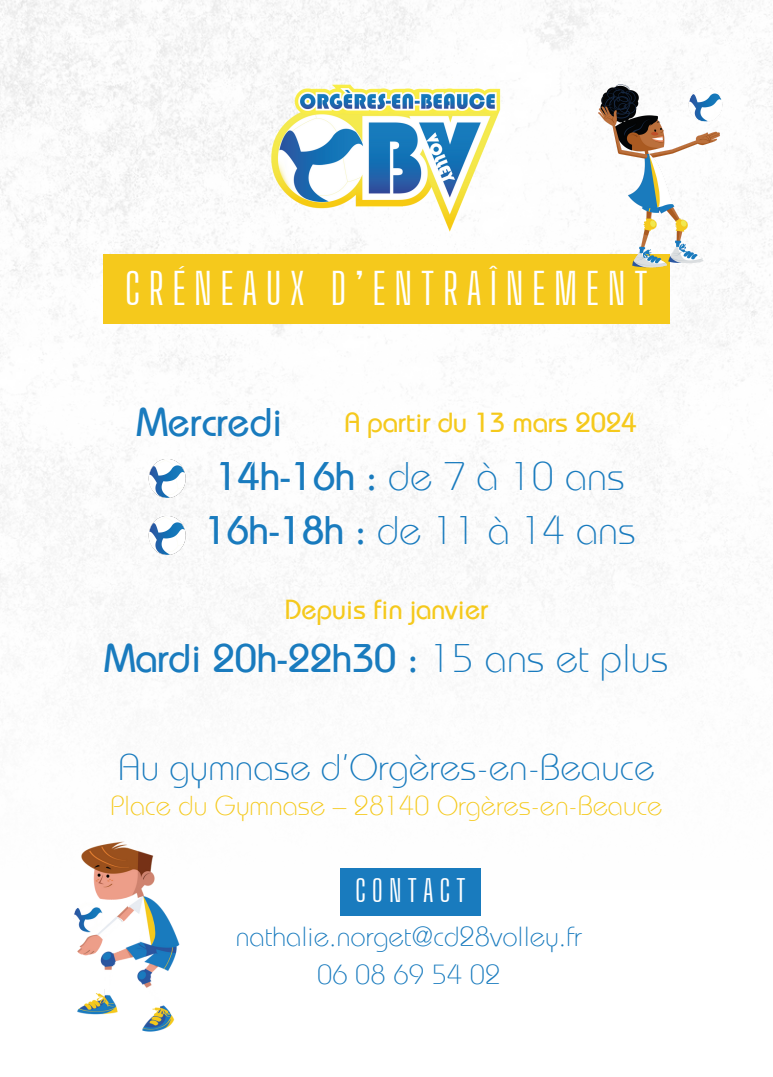
<style>
.page{position:relative;width:773px;height:1077px;background:#fff}
.page>*{position:absolute;margin:0;border:0;box-sizing:border-box;transform-origin:0 0}
.t1{font:43px "Big Shoulders Display";letter-spacing:.2em;color:#fff}
.t2{font:300 39.75px "Bauhaus Pro";color:#197bbe}
.t3{font:500 39.75px "Bauhaus Pro";color:#197bbe}
.t4{font:300 36.75px "Bauhaus Pro";color:#197bbe}
.t5{font:30px "Big Shoulders Display";letter-spacing:.2em;color:#fff}
.t6{font:300 27.5px "Bauhaus Pro";color:#197bbe}
.t7{font:500 27.5px "Bauhaus Pro";color:#f5c91c}
.t8{font:300 27.25px "Bauhaus Pro";color:#f5c91c}
.s1{font-weight:500}
.s2{font-weight:300}
</style>
<div class="page">
<img style="left:0;top:0;width:772px;height:216px">
<div style="left:103px;top:254px;width:566px;height:70px;background:#f5c91c"></div>
<img style="left:556px;top:77px;width:173px;height:195px">
<img style="left:74px;top:841px;width:106px;height:191px">
<img style="left:147px;top:459px;width:43px;height:41px">
<img style="left:146px;top:514px;width:44px;height:43px">
<img style="left:264px;top:77px;width:244px;height:158px">
<div style="left:340px;top:868px;width:141px;height:47px;background:#197bbe"></div>
<p class="t1" style="left:125px;top:263px;width:524px">CRÉNEAUX D’ENTRAÎNEMENT</p>
<h1 class="t3" style="left:137px;top:407px;width:147px">Mercredi</h1>
<h2 class="t2" style="left:216px;top:462px;width:410px"><span class="s1">14h-16h :</span> de 7 à 10 ans</h2>
<p class="t2" style="left:205px;top:516px;width:432px"><span class="s1">16h-18h :</span> de 11 à 14 ans</p>
<h5 class="t7" style="left:344px;top:412px;width:293px">A partir du 13 mars 2024</h5>
<p class="t7" style="left:285px;top:599px;width:205px">Depuis fin janvier</p>
<h6 class="t3" style="left:104px;top:643px;width:565px">Mardi 20h-22h30 : <span class="s2">15 ans et plus</span></h6>
<h6 class="t4" style="left:118px;top:753px;width:537px">Au gymnase d’Orgères-en-Beauce</h6>
<h3 class="t8" style="left:110px;top:795px;width:553px">Place du Gymnase – 28140 Orgères-en-Beauce</h3>
<p class="t5" style="left:355px;top:872px;width:112px">CONTACT</p>
<h4 class="t6" style="left:236px;top:926px;width:347px">nathalie.norget@cd28volley.fr</h4>
<p class="t6" style="left:317px;top:964px;width:185px">06 08 69 54 02</p>
</div>
